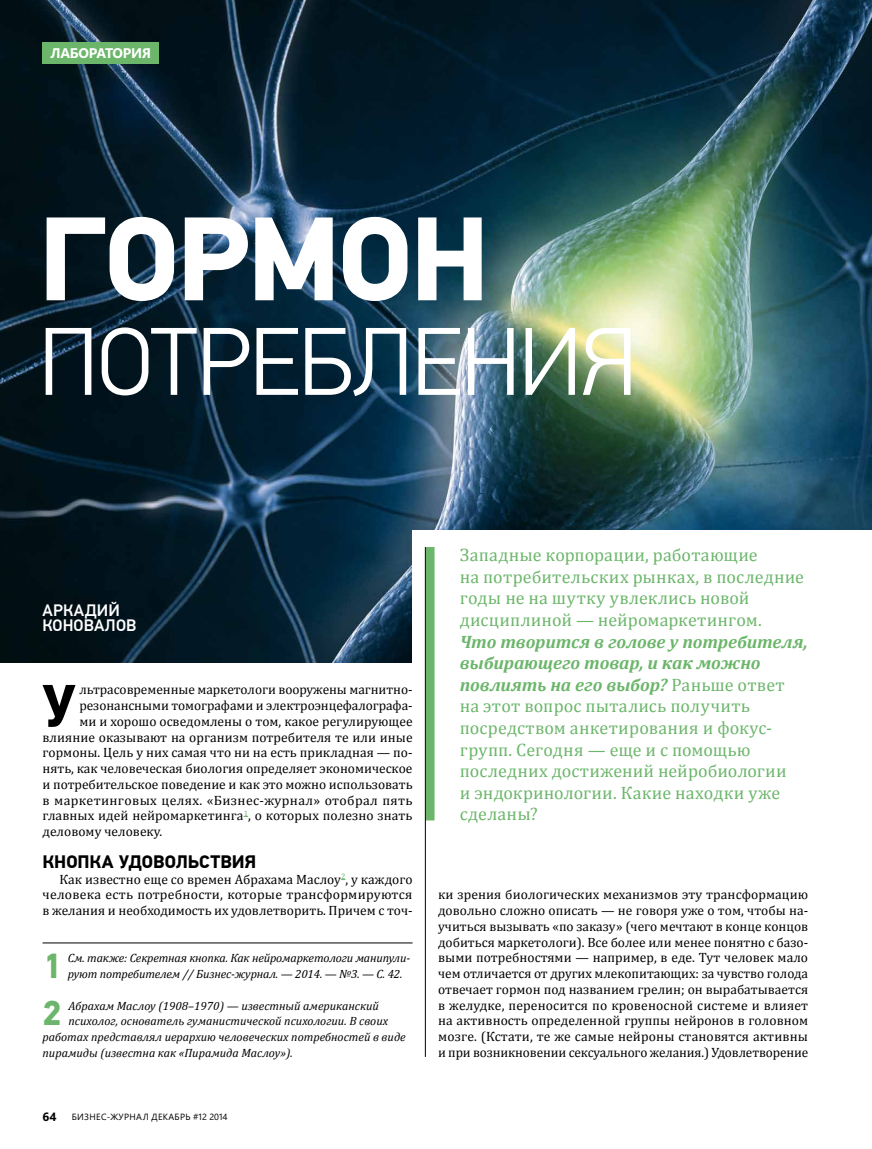
<style>
.page{position:relative;width:872px;height:1149px;background:#fff}
.page>*{position:absolute;margin:0;border:0;box-sizing:border-box;transform-origin:0 0}
.t1{font:700 118.8px "PF Din Text Pro";letter-spacing:-.015em;color:#fff}
.t2{font:300 96px "PF Din Text Pro";letter-spacing:-.02em;color:#fff}
.t3{font:700 58.8px "PF Din Text Pro";color:#000}
.t4{font:700 34.65px "PF Din Text Pro";color:#6bb66a}
.t5{font:18px/21.6px "Cambria";letter-spacing:.005em;color:#6bb66a}
.t6{font:700 18px "PF Din Text Pro";letter-spacing:-.005em;color:#000}
.t7{font:500 16.5px/15.8px "PF Din Text Pro";letter-spacing:.005em;color:#fff}
.t8{font:700 13.95px "Segoe WP";letter-spacing:-.015em;color:#fff}
.t9{font:13.5px/15.8px "Cambria";color:#000;text-align:justify}
.t10{font:13.5px "Cambria";letter-spacing:.025em;color:#000}
.t11{font:italic 12px/15.8px "Cambria";color:#000}
.t12{font:700 12px "Segoe WP";color:#000}
.t13{font:9px "Segoe WP";letter-spacing:.035em;color:#000}
.s1{font-weight:700;font-style:italic}
</style>
<div class="page">
<img style="left:0;top:0;width:872px;height:662px">
<div style="left:412px;top:529px;width:460px;height:140px;background:#fff"></div>
<hr style="left:43px;top:942px;width:369px;height:1px;background:#000">
<div style="left:43px;top:43px;width:116px;height:21px;background:#6bb66a"></div>
<div style="left:425px;top:547px;width:9px;height:273px;background:#6bb66a"></div>
<hr style="left:425px;top:547px;width:1px;height:509px;background:#000">
<p class="t8" style="left:50px;top:43px;width:102px">ЛАБОРАТОРИЯ</p>
<h1 class="t1" style="left:38px;top:187px;width:453px">ГОРМОН</h1>
<h2 class="t2" style="left:38px;top:307px;width:601px">ПОТРЕБЛЕНИЯ</h2>
<p class="t7" style="left:43px;top:602px;width:95px">АРКАДИЙ<br>КОНОВАЛОВ</p>
<h3 class="t3" style="left:42px;top:669px;width:36px">У</h3>
<p class="t9" style="left:79px;top:681px;width:333px">льтрасовременные маркетологи вооружены магнитно-</p>
<p class="t9" style="left:79px;top:697px;width:335px">резонансными томографами и электроэнцефалографа-</p>
<p class="t9" style="left:79px;top:713px;width:335px">ми и хорошо осведомлены о том, какое регулирующее</p>
<p class="t9" style="left:43px;top:728px;width:371px">влияние оказывают на организм потребителя те или иные</p>
<p class="t9" style="left:43px;top:744px;width:371px">гормоны. Цель у них самая что ни на есть прикладная — по-</p>
<p class="t9" style="left:43px;top:760px;width:371px">нять, как человеческая биология определяет экономическое</p>
<p class="t9" style="left:43px;top:776px;width:371px">и потребительское поведение и как это можно использовать</p>
<p class="t10" style="left:43px;top:791px;width:371px">в маркетинговых целях. «Бизнес-журнал» отобрал пять</p>
<p class="t9" style="left:43px;top:807px;width:371px">главных идей нейромаркетинга<sup>1</sup>, о которых полезно знать</p>
<p class="t9" style="left:43px;top:823px;width:121px">деловому человеку.</p>
<h3 class="t6" style="left:43px;top:850px;width:215px">КНОПКА УДОВОЛЬСТВИЯ</h3>
<p class="t9" style="left:43px;top:870px;width:371px;text-indent:17px">Как известно еще со времен Абрахама Маслоу<sup>2</sup>, у каждого человека есть потребности, которые трансформируются в желания и необходимость их удовлетворить. Причем с точ-</p>
<h3 class="t4" style="left:43px;top:944px;width:21px">1</h3>
<p class="t11" style="left:68px;top:949px;width:344px">См. также: Секретная кнопка. Как нейромаркетологи манипули&shy;руют потребителем // Бизнес-журнал. — 2014. — №3. — С. 42.</p>
<h3 class="t4" style="left:43px;top:992px;width:21px">2</h3>
<p class="t11" style="left:68px;top:996px;width:312px">Абрахам Маслоу (1908–1970) — известный американский</p>
<p class="t11" style="left:68px;top:1012px;width:321px">психолог, основатель гуманистической психологии. В своих</p>
<p class="t11" style="left:43px;top:1028px;width:365px">работах представлял иерархию человеческих потребностей в виде</p>
<p class="t11" style="left:43px;top:1044px;width:252px">пирамиды (известна как «Пирамида Маслоу»).</p>
<p class="t12" style="left:43px;top:1106px;width:15px">64</p>
<p class="t13" style="left:72px;top:1110px;width:157px">БИЗНЕС-ЖУРНАЛ ДЕКАБРЬ #12 2014</p>
<h3 class="t5" style="left:460px;top:544px;width:346px">Западные корпорации, работающие<br>на потребительских рынках, в последние годы не на шутку увлеклись новой дисциплиной — нейромаркетингом.</h3>
<p class="t5" style="left:460px;top:630px;width:349px"><span class="s1">Что творится в голове у потребителя, выбирающего товар, и как можно повлиять на его выбор?</span> Раньше ответ на этот вопрос пытались получить посредством анкетирования и фокус&shy;групп. Сегодня — еще и с помощью последних достижений нейробиологии<br>и эндокринологии. Какие находки уже сделаны?</p>
<p class="t9" style="left:438px;top:886px;width:371px">ки зрения биологических механизмов эту трансформацию довольно сложно описать — не говоря уже о том, чтобы на&shy;учиться вызывать «по заказу» (чего мечтают в конце концов добиться маркетологи). Все более или менее понятно с базо&shy;выми потребностями — например, в еде. Тут человек мало чем отличается от других млекопитающих: за чувство голода отвечает гормон под названием грелин; он вырабатывается в желудке, переносится по кровеносной системе и влияет на активность определенной группы нейронов в головном мозге. (Кстати, те же самые нейроны становятся активны и при возникновении сексуального желания.) Удовлетворение</p>
</div>
